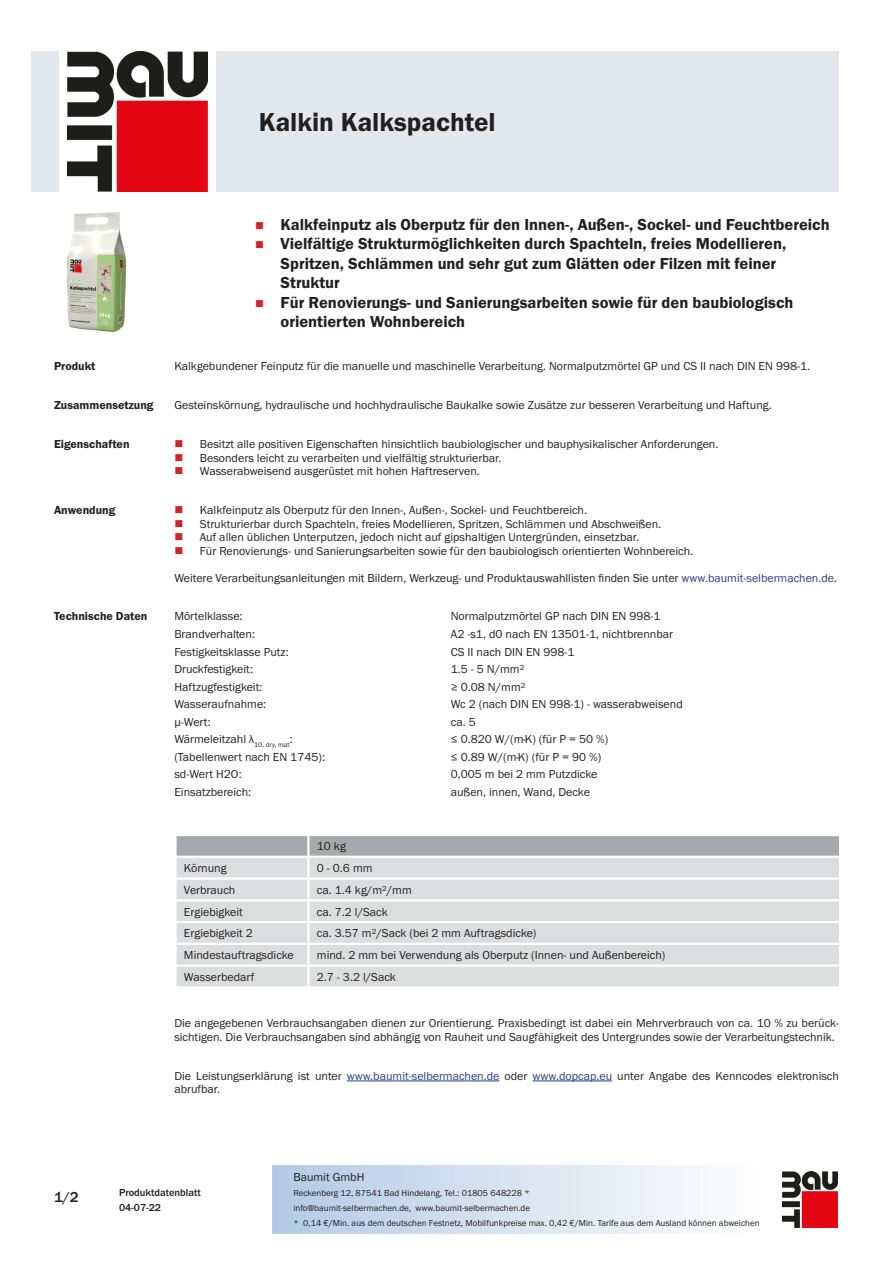
<style>
.page{position:relative;width:893px;height:1263px;background:#fff}
.page>*{position:absolute;margin:0;border:0;box-sizing:border-box;transform-origin:0 0}
.PDS_Produktname{font:27px "BM Franklin Gothic URW Dem";color:#231f20}
.t1{font:16.5px/19.5px "BM Franklin Gothic URW Dem";color:#231f20}
.t2{font:500 15px "BM Franklin Gothic URW";color:#231f20}
.PDS_Standard{font:12px/13.5px "BM Franklin Gothic URW Boo";color:#231f20}
.PDS_Standard_linksbü{font:12px "BM Franklin Gothic URW Boo";color:#231f20}
.PDS_Header{font:12px "BM Franklin Gothic URW Dem";color:#231f20}
.t3{font:500 10.5px/15px "BM Franklin Gothic URW";color:#231f20}
.t4{font:9px/15px "BM Franklin Gothic URW Boo";color:#231f20}
.s1{color:#253f8e}
</style>
<div class="page">
<img style="left:782px;top:1171px;width:56px;height:56px">
<div style="left:32px;top:51px;width:27px;height:140px;background:#e2e8eb"></div>
<img style="left:68px;top:51px;width:139px;height:140px">
<div style="left:216px;top:51px;width:623px;height:140px;background:#e2e8eb"></div>
<img style="left:68px;top:213px;width:57px;height:119px">
<div style="left:177px;top:901px;width:662px;height:85px;background:#dcdddf"></div>
<svg style="left:175px;top:835px;width:665px;height:64px"></svg>
<hr style="left:307px;top:901px;width:2px;height:20px;background:#fff">
<hr style="left:174px;top:921px;width:134px;height:2px;background:#fff">
<hr style="left:308px;top:921px;width:533px;height:2px;background:#fff">
<hr style="left:307px;top:923px;width:2px;height:20px;background:#fff">
<hr style="left:174px;top:943px;width:134px;height:2px;background:#fff">
<hr style="left:308px;top:943px;width:533px;height:2px;background:#fff">
<hr style="left:174px;top:964px;width:134px;height:3px;background:#fff">
<hr style="left:308px;top:964px;width:533px;height:3px;background:#fff">
<svg style="left:307px;top:945px;width:2px;height:41px"></svg>
<hr style="left:347px;top:1080px;width:152px;height:1px;background:#253f8e">
<hr style="left:533px;top:1080px;width:79px;height:1px;background:#253f8e">
<p class="PDS_Produktname" style="left:259px;top:106px;width:238px">Kalkin Kalkspachtel</p>
<p class="t1" style="left:281px;top:215px;width:550px">Kalkfeinputz als Oberputz für den Innen-, Außen-, Sockel- und Feuchtbereich</p>
<p class="t1" style="left:281px;top:234px;width:507px">Vielfältige Strukturmöglichkeiten durch Spachteln, freies Modellieren,<br>Spritzen, Schlämmen und sehr gut zum Glätten oder Filzen mit feiner<br>Struktur</p>
<p class="t1" style="left:281px;top:293px;width:514px">Für Renovierungs- und Sanierungsarbeiten sowie für den baubiologisch orientierten Wohnbereich</p>
<p class="PDS_Header" style="left:54px;top:359px;width:43px">Produkt</p>
<p class="PDS_Standard" style="left:174px;top:360px;width:637px">Kalkgebundener Feinputz für die manuelle und maschinelle Verarbeitung. Normalputzmörtel GP und CS II nach DIN EN 998-1.</p>
<p class="PDS_Header" style="left:54px;top:398px;width:101px">Zusammensetzung</p>
<p class="PDS_Standard" style="left:174px;top:399px;width:599px">Gesteinskörnung, hydraulische und hochhydraulische Baukalke sowie Zusätze zur besseren Verarbeitung und Haftung.</p>
<p class="PDS_Header" style="left:54px;top:437px;width:77px">Eigenschaften</p>
<p class="PDS_Standard" style="left:200px;top:438px;width:520px">Besitzt alle positiven Eigenschaften hinsichtlich baubiologischer und bauphysikalischer Anforderungen.</p>
<p class="PDS_Standard" style="left:200px;top:451px;width:303px">Besonders leicht zu verarbeiten und vielfältig strukturierbar.</p>
<p class="PDS_Standard" style="left:200px;top:465px;width:281px">Wasserabweisend ausgerüstet mit hohen Haftreserven.</p>
<p class="PDS_Header" style="left:54px;top:503px;width:63px">Anwendung</p>
<p class="PDS_Standard" style="left:200px;top:504px;width:389px">Kalkfeinputz als Oberputz für den Innen-, Außen-, Sockel- und Feuchtbereich.</p>
<p class="PDS_Standard" style="left:200px;top:517px;width:463px">Strukturierbar durch Spachteln, freies Modellieren, Spritzen, Schlämmen und Abschweißen.</p>
<p class="PDS_Standard" style="left:200px;top:531px;width:441px">Auf allen üblichen Unterputzen, jedoch nicht auf gipshaltigen Untergründen, einsetzbar.</p>
<p class="PDS_Standard" style="left:200px;top:544px;width:495px">Für Renovierungs- und Sanierungsarbeiten sowie für den baubiologisch orientierten Wohnbereich.</p>
<p class="PDS_Standard" style="left:174px;top:571px;width:664px">Weitere Verarbeitungsanleitungen mit Bildern, Werkzeug- und Produktauswahllisten finden Sie unter <span class="s1">www.baumit-selbermachen.de</span>.</p>
<p class="PDS_Header" style="left:54px;top:609px;width:95px">Technische Daten</p>
<p class="PDS_Standard_linksbü" style="left:174px;top:609px;width:70px">Mörtelklasse:</p>
<p class="PDS_Standard_linksbü" style="left:451px;top:609px;width:211px">Normalputzmörtel GP nach DIN EN 998-1</p>
<p class="PDS_Standard_linksbü" style="left:174px;top:626px;width:82px">Brandverhalten:</p>
<p class="PDS_Standard_linksbü" style="left:451px;top:626px;width:224px">A2 -s1, d0 nach EN 13501-1, nichtbrennbar</p>
<p class="PDS_Standard_linksbü" style="left:174px;top:644px;width:116px">Festigkeitsklasse Putz:</p>
<p class="PDS_Standard_linksbü" style="left:451px;top:644px;width:125px">CS II nach DIN EN 998-1</p>
<p class="PDS_Standard_linksbü" style="left:174px;top:661px;width:80px">Druckfestigkeit:</p>
<p class="PDS_Standard_linksbü" style="left:451px;top:661px;width:75px">1.5 - 5 N/mm²</p>
<p class="PDS_Standard_linksbü" style="left:174px;top:679px;width:90px">Haftzugfestigkeit:</p>
<p class="PDS_Standard_linksbü" style="left:451px;top:679px;width:76px">≥ 0.08 N/mm²</p>
<p class="PDS_Standard_linksbü" style="left:174px;top:697px;width:93px">Wasseraufnahme:</p>
<p class="PDS_Standard_linksbü" style="left:451px;top:697px;width:234px">Wc 2 (nach DIN EN 998-1) - wasserabweisend</p>
<p class="PDS_Standard_linksbü" style="left:174px;top:714px;width:38px">μ-Wert:</p>
<p class="PDS_Standard_linksbü" style="left:451px;top:714px;width:26px">ca. 5</p>
<p class="PDS_Standard_linksbü" style="left:174px;top:732px;width:120px">Wärmeleitzahl λ<sub>10,</sub> <sub>dry,</sub> <sub>mat</sub>:</p>
<p class="PDS_Standard_linksbü" style="left:451px;top:732px;width:159px">≤ 0.820 W/(m·K) (für P = 50 %)</p>
<p class="PDS_Standard_linksbü" style="left:174px;top:749px;width:152px">(Tabellenwert nach EN 1745):</p>
<p class="PDS_Standard_linksbü" style="left:451px;top:749px;width:152px">≤ 0.89 W/(m·K) (für P = 90 %)</p>
<p class="PDS_Standard_linksbü" style="left:174px;top:767px;width:69px">sd-Wert H2O:</p>
<p class="PDS_Standard_linksbü" style="left:451px;top:767px;width:148px">0,005 m bei 2 mm Putzdicke</p>
<p class="PDS_Standard_linksbü" style="left:174px;top:784px;width:78px">Einsatzbereich:</p>
<p class="PDS_Standard_linksbü" style="left:451px;top:784px;width:141px">außen, innen, Wand, Decke</p>
<p class="PDS_Standard_linksbü" style="left:317px;top:839px;width:31px">10 kg</p>
<p class="PDS_Standard_linksbü" style="left:184px;top:861px;width:44px">Körnung</p>
<p class="PDS_Standard_linksbü" style="left:317px;top:861px;width:57px">0 - 0.6 mm</p>
<p class="PDS_Standard_linksbü" style="left:184px;top:882px;width:53px">Verbrauch</p>
<p class="PDS_Standard_linksbü" style="left:317px;top:882px;width:96px">ca. 1.4 kg/m²/mm</p>
<p class="PDS_Standard_linksbü" style="left:184px;top:904px;width:60px">Ergiebigkeit</p>
<p class="PDS_Standard_linksbü" style="left:317px;top:904px;width:72px">ca. 7.2 l/Sack</p>
<p class="PDS_Standard_linksbü" style="left:184px;top:926px;width:70px">Ergiebigkeit 2</p>
<p class="PDS_Standard_linksbü" style="left:317px;top:926px;width:221px">ca. 3.57 m²/Sack (bei 2 mm Auftragsdicke)</p>
<p class="PDS_Standard_linksbü" style="left:184px;top:948px;width:111px">Mindestauftragsdicke</p>
<p class="PDS_Standard_linksbü" style="left:317px;top:948px;width:350px">mind. 2 mm bei Verwendung als Oberputz (Innen- und Außenbereich)</p>
<p class="PDS_Standard_linksbü" style="left:184px;top:969px;width:72px">Wasserbedarf</p>
<p class="PDS_Standard_linksbü" style="left:317px;top:969px;width:81px">2.7 - 3.2 l/Sack</p>
<p class="PDS_Standard" style="left:174px;top:1017px;width:666px">Die angegebenen Verbrauchsangaben dienen zur Orientierung. Praxisbedingt ist dabei ein Mehrverbrauch von ca. 10 % zu berück&shy;sichtigen. Die Verbrauchsangaben sind abhängig von Rauheit und Saugfähigkeit des Untergrundes sowie der Verarbeitungstechnik.</p>
<p class="PDS_Standard" style="left:174px;top:1069px;width:666px">Die Leistungserklärung ist unter <span class="s1">www.baumit-selbermachen.de</span> oder <span class="s1">www.dopcap.eu</span> unter Angabe des Kenncodes elektronisch abrufbar.</p>
<p class="t2" style="left:54px;top:1188px;width:26px">1/2</p>
<p class="t3" style="left:119px;top:1185px;width:83px">Produktdatenblatt<br>04-07-22</p>
<p class="PDS_Standard" style="left:293px;top:1170px;width:73px">Baumit GmbH</p>
<p class="t4" style="left:293px;top:1186px;width:468px">Reckenberg 12, 87541 Bad Hindelang, Tel.: 01805 648228 *<br>info@baumit-selbermachen.de, www.baumit-selbermachen.de<br>* 0,14 €/Min. aus dem deutschen Festnetz, Mobilfunkpreise max. 0,42 €/Min. Tarife aus dem Ausland können abweichen</p>
</div>
